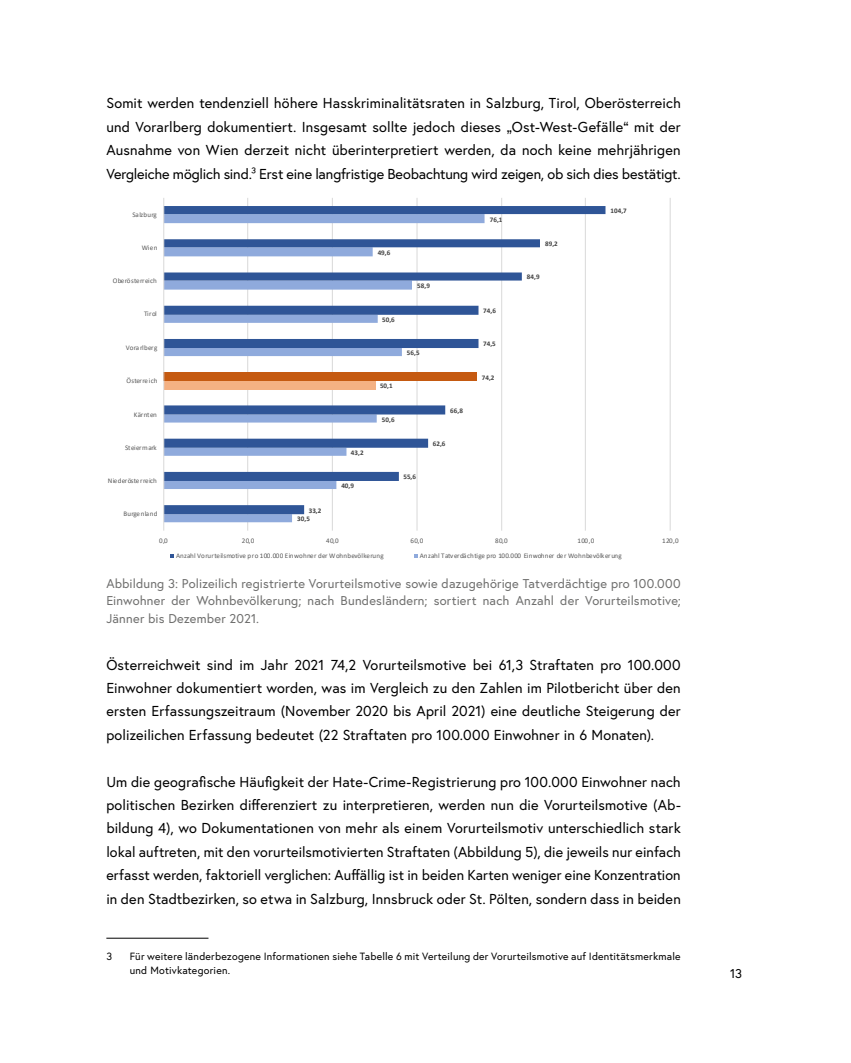
<style>
.page{position:relative;width:851px;height:1063px;background:#fff}
.page>*{position:absolute;margin:0;border:0;box-sizing:border-box;transform-origin:0 0}
.t1{font:14.4px/23.4px "Europa Austria";letter-spacing:.005em;color:#000;text-align:justify}
.t2{font:12.75px/17.5px "Europa Austria";letter-spacing:.015em;color:#6f6f6e;text-align:justify}
.t3{font:12.75px "Europa Austria";color:#000}
.t4{font:10.5px/13.5px "Europa Austria";letter-spacing:.02em;color:#000}
.t5{font:7.05px "Calibri";letter-spacing:.045em;color:#595959}
.t6{font:700 7.05px "Calibri";letter-spacing:.01em;color:#404040}
.t7{font:7.05px "Calibri";letter-spacing:-.03em;color:#595959}
.t8{font:7.05px "Calibri";color:#595959}
</style>
<div class="page">
<hr style="left:106px;top:938px;width:102px;height:1px;background:#000">
<hr style="left:247px;top:198px;width:1px;height:333px;background:#d9d9d9">
<hr style="left:332px;top:198px;width:1px;height:333px;background:#d9d9d9">
<hr style="left:416px;top:198px;width:1px;height:333px;background:#d9d9d9">
<hr style="left:501px;top:198px;width:1px;height:333px;background:#d9d9d9">
<hr style="left:584px;top:198px;width:1px;height:333px;background:#d9d9d9">
<hr style="left:669px;top:198px;width:1px;height:333px;background:#d9d9d9">
<svg style="left:164px;top:514px;width:254px;height:8px"></svg>
<svg style="left:164px;top:206px;width:441px;height:308px"></svg>
<hr style="left:163px;top:198px;width:1px;height:333px;background:#d9d9d9">
<svg style="left:170px;top:554px;width:4px;height:4px"></svg>
<svg style="left:414px;top:554px;width:4px;height:4px"></svg>
<p class="t1" style="left:106px;top:91px;width:576px">Somit werden tendenziell höhere Hasskriminalitätsraten in Salzburg, Tirol, Oberösterreich und Vorarlberg dokumentiert. Insgesamt sollte jedoch dieses „Ost-West-Gefälle“ mit der Ausnahme von Wien derzeit nicht überinterpretiert werden, da noch keine mehrjährigen Vergleiche möglich sind.3 Erst eine langfristige Beobachtung wird zeigen, ob sich dies bestätigt.</p>
<p class="t5" style="left:132px;top:209px;width:26px">Salzburg</p>
<p class="t6" style="left:490px;top:214px;width:14px">76,1</p>
<p class="t6" style="left:610px;top:205px;width:18px">104,7</p>
<p class="t5" style="left:142px;top:243px;width:17px">Wien</p>
<p class="t6" style="left:377px;top:247px;width:14px">49,6</p>
<p class="t6" style="left:545px;top:239px;width:14px">89,2</p>
<p class="t5" style="left:113px;top:276px;width:45px">Oberösterreich</p>
<p class="t6" style="left:417px;top:281px;width:14px">58,9</p>
<p class="t6" style="left:527px;top:272px;width:14px">84,9</p>
<p class="t5" style="left:144px;top:309px;width:14px">Tirol</p>
<p class="t6" style="left:382px;top:314px;width:14px">50,6</p>
<p class="t6" style="left:483px;top:306px;width:14px">74,6</p>
<p class="t5" style="left:126px;top:343px;width:33px">Vorarlberg</p>
<p class="t6" style="left:407px;top:348px;width:14px">56,5</p>
<p class="t6" style="left:483px;top:339px;width:14px">74,5</p>
<p class="t5" style="left:126px;top:376px;width:32px">Österreich</p>
<p class="t6" style="left:380px;top:381px;width:14px">50,1</p>
<p class="t6" style="left:481px;top:372px;width:14px">74,2</p>
<p class="t8" style="left:134px;top:409px;width:24px">Kärnten</p>
<p class="t6" style="left:382px;top:414px;width:14px">50,6</p>
<p class="t6" style="left:450px;top:406px;width:14px">66,8</p>
<p class="t7" style="left:125px;top:443px;width:33px">Steiermark</p>
<p class="t6" style="left:351px;top:447px;width:14px">43,2</p>
<p class="t6" style="left:433px;top:439px;width:14px">62,6</p>
<p class="t5" style="left:108px;top:476px;width:51px">Niederösterreich</p>
<p class="t6" style="left:341px;top:481px;width:14px">40,9</p>
<p class="t6" style="left:403px;top:472px;width:14px">55,6</p>
<p class="t5" style="left:123px;top:509px;width:35px">Burgenland</p>
<p class="t6" style="left:308px;top:505px;width:14px">33,2</p>
<p class="t6" style="left:297px;top:514px;width:14px">30,5</p>
<p class="t5" style="left:159px;top:535px;width:10px">0,0</p>
<p class="t5" style="left:242px;top:535px;width:14px">20,0</p>
<p class="t5" style="left:326px;top:535px;width:14px">40,0</p>
<p class="t5" style="left:410px;top:535px;width:14px">60,0</p>
<p class="t5" style="left:495px;top:535px;width:14px">80,0</p>
<p class="t5" style="left:577px;top:535px;width:18px">100,0</p>
<p class="t5" style="left:662px;top:535px;width:18px">120,0</p>
<p class="t5" style="left:176px;top:551px;width:209px">Anzahl Vorurteilsmotive pro 100.000 Einwohner der Wohnbevölkerung</p>
<p class="t5" style="left:420px;top:551px;width:203px">Anzahl Tatverdächtige pro 100.000 Einwohner der Wohnbevölkerung</p>
<p class="t2" style="left:106px;top:574px;width:576px">Abbildung 3: Polizeilich registrierte Vorurteilsmotive sowie dazugehörige Tatverdächtige pro 100.000<br>Einwohner der Wohnbevölkerung; nach Bundesländern; sortiert nach Anzahl der Vorurteilsmotive; Jänner bis Dezember 2021.</p>
<p class="t1" style="left:106px;top:653px;width:576px">Österreichweit sind im Jahr 2021 74,2 Vorurteilsmotive bei 61,3 Straftaten pro 100.000<br>Einwohner dokumentiert worden, was im Vergleich zu den Zahlen im Pilotbericht über den ersten Erfassungszeitraum (November 2020 bis April 2021) eine deutliche Steigerung der polizeilichen Erfassung bedeutet (22 Straftaten pro 100.000 Einwohner in 6 Monaten).</p>
<p class="t1" style="left:106px;top:770px;width:576px">Um die geografische Häufigkeit der Hate-Crime-Registrierung pro 100.000 Einwohner nach politischen Bezirken differenziert zu interpretieren, werden nun die Vorurteilsmotive (Ab&shy;bildung 4), wo Dokumentationen von mehr als einem Vorurteilsmotiv unterschiedlich stark lokal auftreten, mit den vorurteilsmotivierten Straftaten (Abbildung 5), die jeweils nur einfach erfasst werden, faktoriell verglichen: Auffällig ist in beiden Karten weniger eine Konzentration in den Stadtbezirken, so etwa in Salzburg, Innsbruck oder St. Pölten, sondern dass in beiden</p>
<p class="t4" style="left:106px;top:950px;width:7px">3</p>
<p class="t4" style="left:130px;top:950px;width:552px">Für weitere länderbezogene Informationen siehe Tabelle 6 mit Verteilung der Vorurteilsmotive auf Identitätsmerkmale und Motivkategorien.</p>
<p class="t3" style="left:729px;top:965px;width:13px">13</p>
</div>
